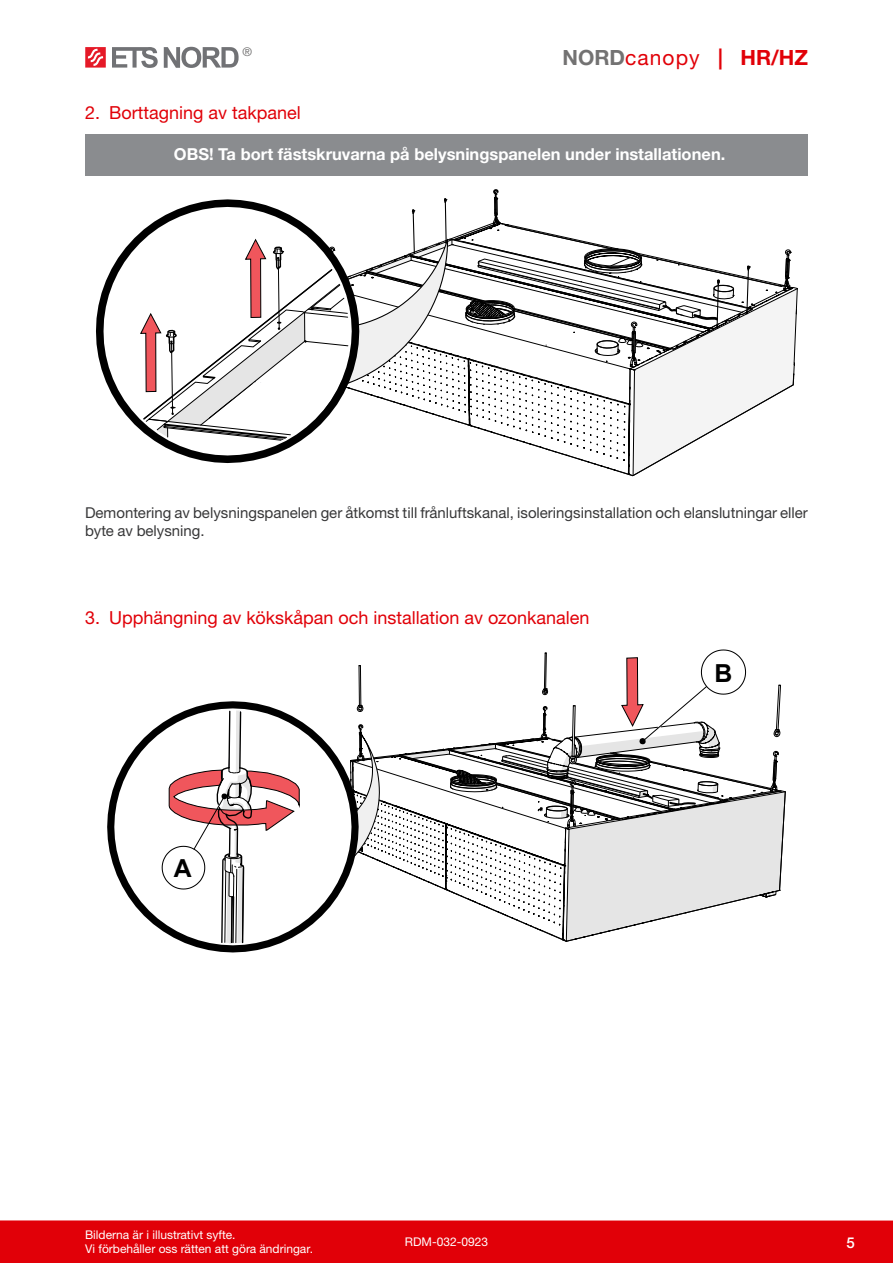
<style>
.page{position:relative;width:893px;height:1263px;background:#fff}
.page>*{position:absolute;margin:0;border:0;box-sizing:border-box;transform-origin:0 0}
.t1{font:700 24.75px "Arial";color:#000}
.t2{font:21px "Helvetica Neue LTW1 G";letter-spacing:.05em;color:#e10008}
.t3{font:18px "Helvetica Neue LTW1 G";color:#e10008}
.Hoiatustekst_valge{font:700 16.5px "Helvetica Neue LTW1 G";color:#fff}
.Tekst{font:15px/18px "Helvetica Neue LTW1 G";color:#383839}
.t4{font:500 15px "Helvetica Neue LTW1 G";color:#fff}
.t5{font:12px/14.4px "Helvetica Neue LTW1 G";color:#fff}
.t6{font:12px "Helvetica Neue LTW1 G";color:#737272}
.s1{font-weight:700;color:#737272}
.s2{font-weight:700}
</style>
<div class="page">
<div style="left:0;top:1220px;width:893px;height:43px;background:#e10008"></div>
<svg style="left:85px;top:47px;width:21px;height:21px"></svg>
<div style="left:85px;top:134px;width:723px;height:41px;background:#8a8c8f"></div>
<svg style="left:96px;top:268px;width:16px;height:126px"></svg>
<svg style="left:112px;top:46px;width:696px;height:431px"></svg>
<svg style="left:107px;top:724px;width:171px;height:228px"></svg>
<svg style="left:161px;top:649px;width:625px;height:295px"></svg>
<p class="t6" style="left:243px;top:44px;width:11px">®</p>
<h2 class="t2" style="left:563px;top:44px;width:247px"><span class="s1">NORD</span>canopy <span class="s2">| HR/HZ</span></h2>
<p class="t3" style="left:85px;top:102px;width:217px">2. Borttagning av takpanel</p>
<p class="Hoiatustekst_valge" style="left:174px;top:144px;width:553px">OBS! Ta bort fästskruvarna på belysningspanelen under installationen.</p>
<p class="Tekst" style="left:85px;top:504px;width:724px">Demontering av belysningspanelen ger åtkomst till frånluftskanal, isoleringsinstallation och elanslutningar eller byte av belysning.</p>
<p class="t3" style="left:85px;top:606px;width:506px">3. Upphängning av kökskåpan och installation av ozonkanalen</p>
<h1 class="t1" style="left:174px;top:851px;width:19px">A</h1>
<h1 class="t1" style="left:714px;top:656px;width:19px">B</h1>
<p class="t5" style="left:85px;top:1227px;width:230px">Bilderna är i illustrativt syfte.<br>Vi förbehåller oss rätten att göra ändringar.</p>
<p class="t5" style="left:405px;top:1235px;width:85px">RDM-032-0923</p>
<p class="t4" style="left:846px;top:1233px;width:10px">5</p>
</div>
